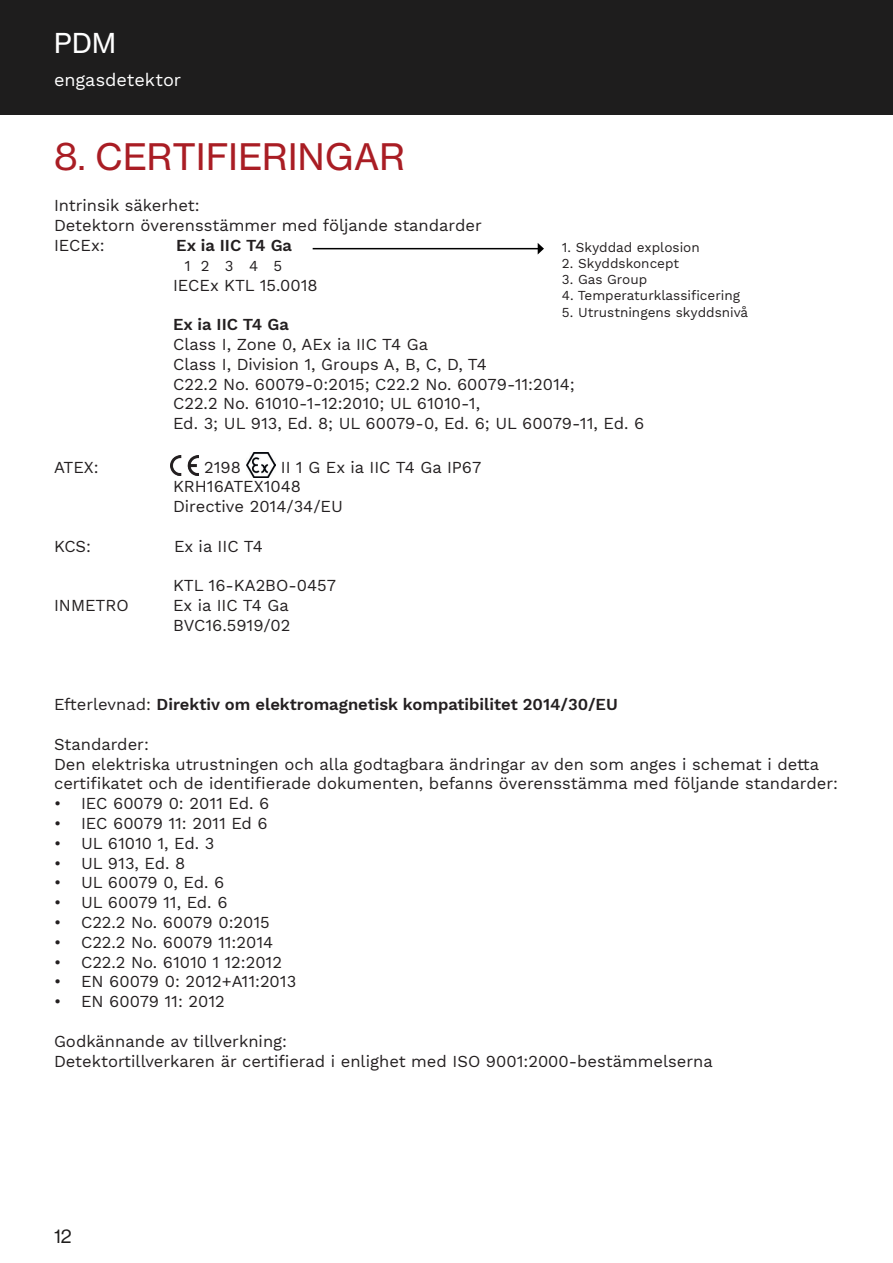
<style>
.page{position:relative;width:893px;height:1263px;background:#fff}
.page>*{position:absolute;margin:0;border:0;box-sizing:border-box;transform-origin:0 0}
.t1{font:36px "N Haas Grotesk TX Pro 55 Rg";letter-spacing:.015em;color:#a91d24}
.t2{font:27px "N Haas Grotesk TX Pro 55 Rg";color:#fff}
.t3{font:19.5px "N Haas Grotesk DS Pro 55 Rg";color:#1f1d1c}
.t4{font:18px "Work Sans";letter-spacing:-.005em;color:#fff}
.t5{font:16.5px/19.8px "Work Sans";color:#231f20}
.t6{font:600 16.5px "Work Sans";color:#231f20}
.t7{font:15px "Work Sans";color:#231f20}
.t8{font:13.5px "Work Sans";color:#231f20}
.s1{font-weight:400}
</style>
<div class="page">
<div style="left:0;top:0;width:892px;height:115px;background:#1e1d1d"></div>
<svg style="left:892px;top:0;width:1px;height:115px"></svg>
<img style="left:170px;top:456px;width:28px;height:20px">
<img style="left:247px;top:452px;width:28px;height:25px">
<hr style="left:313px;top:248px;width:225px;height:1px;background:#000">
<svg style="left:538px;top:243px;width:6px;height:11px"></svg>
<h2 class="t2" style="left:54px;top:26px;width:63px">PDM</h2>
<p class="t4" style="left:54px;top:69px;width:129px">engasdetektor</p>
<h1 class="t1" style="left:54px;top:135px;width:352px">8. CERTIFIERINGAR</h1>
<p class="t5" style="left:54px;top:197px;width:429px">Intrinsik säkerhet:<br>Detektorn överensstämmer med följande standarder<br>IECEx:</p>
<p class="t6" style="left:176px;top:236px;width:117px">Ex ia IIC T4 Ga</p>
<p class="t7" style="left:185px;top:257px;width:99px">1 2 3 4 5</p>
<p class="t5" style="left:173px;top:276px;width:146px">IECEx KTL 15.0018</p>
<p class="t6" style="left:173px;top:315px;width:117px">Ex ia IIC T4 Ga</p>
<p class="t5" style="left:173px;top:335px;width:473px">Class I, Zone 0, AEx ia IIC T4 Ga<br>Class I, Division 1, Groups A, B, C, D, T4<br>C22.2 No. 60079-0:2015; C22.2 No. 60079-11:2014;<br>C22.2 No. 61010-1-12:2010; UL 61010-1,<br>Ed. 3; UL 913, Ed. 8; UL 60079-0, Ed. 6; UL 60079-11, Ed. 6</p>
<p class="t8" style="left:562px;top:239px;width:139px">1. Skyddad explosion</p>
<p class="t8" style="left:562px;top:255px;width:119px">2. Skyddskoncept</p>
<p class="t8" style="left:562px;top:272px;width:87px">3. Gas Group</p>
<p class="t8" style="left:562px;top:288px;width:180px">4. Temperaturklassificering</p>
<p class="t8" style="left:562px;top:304px;width:188px">5. Utrustningens skyddsnivå</p>
<p class="t5" style="left:173px;top:458px;width:310px;text-indent:108px">II 1 G Ex ia IIC T4 Ga IP67<br>KRH16ATEX1048<br>Directive 2014/34/EU</p>
<p class="t5" style="left:54px;top:458px;width:46px">ATEX:</p>
<p class="t5" style="left:204px;top:458px;width:38px">2198</p>
<p class="t5" style="left:54px;top:537px;width:39px">KCS:</p>
<p class="t5" style="left:174px;top:537px;width:90px">Ex ia IIC T4</p>
<p class="t5" style="left:173px;top:577px;width:164px">KTL 16-KA2BO-0457</p>
<p class="t5" style="left:54px;top:596px;width:76px">INMETRO</p>
<p class="t5" style="left:173px;top:596px;width:119px">Ex ia IIC T4 Ga<br>BVC16.5919/02</p>
<p class="t6" style="left:54px;top:695px;width:565px"><span class="s1">Efterlevnad:</span> Direktiv om elektromagnetisk kompatibilitet 2014/30/EU</p>
<p class="t5" style="left:54px;top:735px;width:785px">Standarder:<br>Den elektriska utrustningen och alla godtagbara ändringar av den som anges i schemat i detta certifikatet och de identifierade dokumenten, befanns överensstämma med följande standarder:</p>
<p class="t5" style="left:54px;top:794px;width:217px">• IEC 60079 0: 2011 Ed. 6</p>
<p class="t5" style="left:54px;top:814px;width:215px">• IEC 60079 11: 2011 Ed 6</p>
<p class="t5" style="left:54px;top:834px;width:162px">• UL 61010 1, Ed. 3</p>
<p class="t5" style="left:54px;top:854px;width:133px">• UL 913, Ed. 8</p>
<p class="t5" style="left:54px;top:874px;width:172px">• UL 60079 0, Ed. 6</p>
<p class="t5" style="left:54px;top:893px;width:175px">• UL 60079 11, Ed. 6</p>
<p class="t5" style="left:54px;top:913px;width:217px">• C22.2 No. 60079 0:2015</p>
<p class="t5" style="left:54px;top:933px;width:221px">• C22.2 No. 60079 11:2014</p>
<p class="t5" style="left:54px;top:953px;width:229px">• C22.2 No. 61010 1 12:2012</p>
<p class="t5" style="left:54px;top:973px;width:244px">• EN 60079 0: 2012+A11:2013</p>
<p class="t5" style="left:54px;top:992px;width:172px">• EN 60079 11: 2012</p>
<p class="t5" style="left:54px;top:1032px;width:660px">Godkännande av tillverkning:<br>Detektortillverkaren är certifierad i enlighet med ISO 9001:2000-bestämmelserna</p>
<p class="t3" style="left:54px;top:1225px;width:19px">12</p>
</div>
